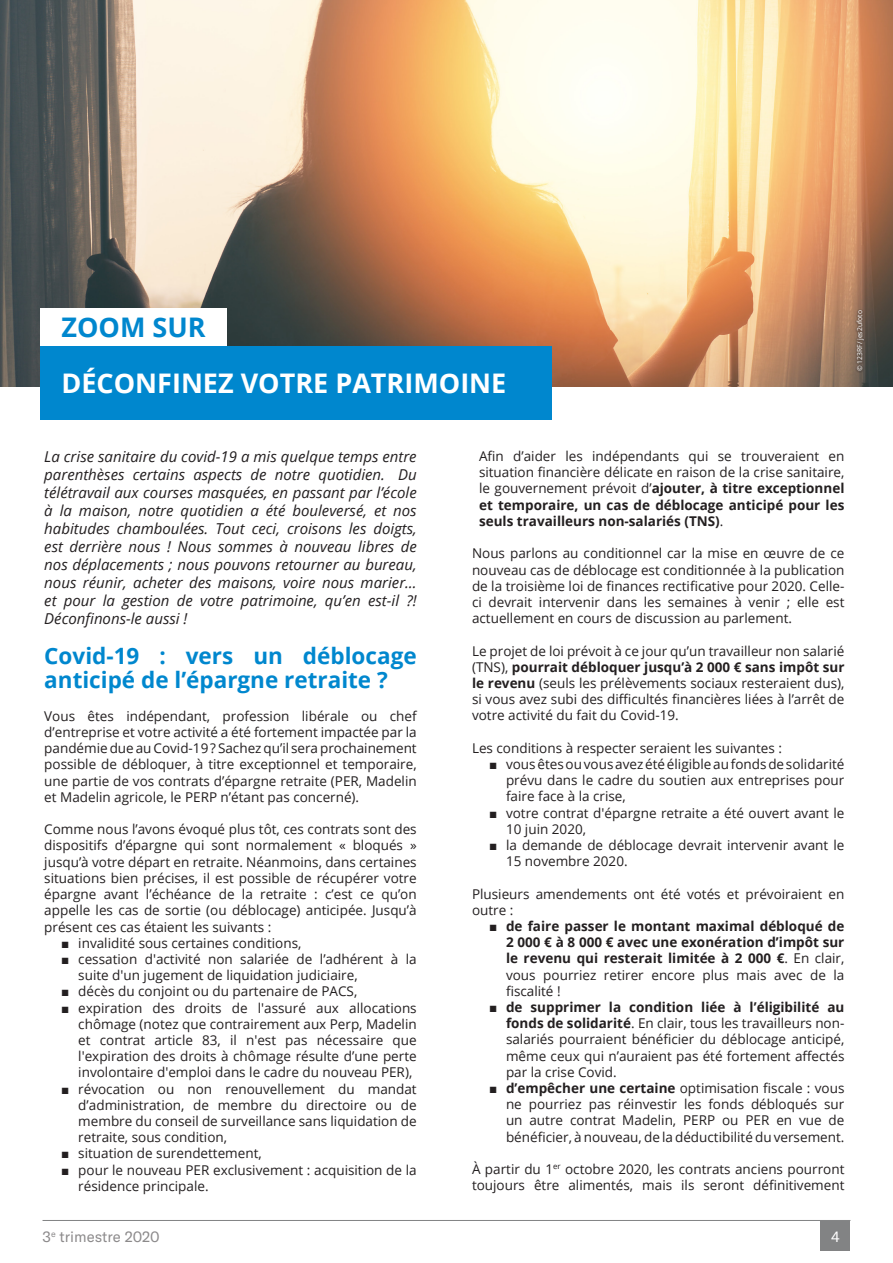
<style>
.page{position:relative;width:893px;height:1263px;background:#fff}
.page>*{position:absolute;margin:0;border:0;box-sizing:border-box;transform-origin:0 0}
.t1{font:700 27px "Open Sans";color:#fff}
.t2{font:700 27px "Open Sans";color:#0087ce}
.PUCE_CARRE{font:700 22.5px/24px "Open Sans";color:#0087ce}
.PUCE_CARRE-2{font:italic 15px/18px "Open Sans";color:#231f20;text-align:justify}
.t3{font:15px "GT America";color:#8c8a8b}
.t4{font:15px "GT America";color:#fff}
.PUCE_CARRE-3{font:13.5px/16.2px "Open Sans";color:#231f20;text-align:justify}
.t5{font:700 13.5px/16.2px "Open Sans";color:#231f20;text-align:justify}
.PUCE_CARRE-4{font:6.75px "Open Sans";color:#fff}
.s1{font-family:"Arial"}
.s2{font-weight:700}
.s3{font-family:"Arial";font-weight:400}
.s4{font-weight:400}
</style>
<div class="page">
<div style="left:820px;top:1221px;width:30px;height:29px;background:#828384"></div>
<hr style="left:43px;top:1220px;width:807px;height:1px;background:#828384">
<img style="left:0;top:0;width:893px;height:386px">
<div style="left:40px;top:346px;width:511px;height:73px;background:#0087ce"></div>
<div style="left:40px;top:308px;width:187px;height:38px;background:#fff"></div>
<div style="left:855px;top:309px;width:11px;height:64px;background:#231f20;opacity:.21"></div>
<p class="t2" style="left:62px;top:308px;width:146px">ZOOM SUR</p>
<p class="t1" style="left:62px;top:364px;width:446px">DÉCONFINEZ VOTRE PATRIMOINE</p>
<p class="PUCE_CARRE-4" style="left:855px;top:371px;width:62px;rotate:-90deg">© 123RF/ jes2ufoto</p>
<p class="PUCE_CARRE-2" style="left:44px;top:447px;width:374px">La crise sanitaire du covid-19 a mis quelque temps entre parenthèses certains aspects de notre quotidien. Du télétravail aux courses masquées, en passant par l’école à la maison, notre quotidien a été bouleversé, et nos habitudes chamboulées. Tout ceci, croisons les doigts, est derrière nous ! Nous sommes à nouveau libres de nos déplacements ; nous pouvons retourner au bureau, nous réunir, acheter des maisons, voire nous marier… et pour la gestion de votre patrimoine, qu’en est-il ?!<br>Déconfinons-le aussi !</p>
<p class="PUCE_CARRE" style="left:44px;top:644px;width:374px">Covid-19 : vers un déblocage anticipé de l’épargne retraite ?</p>
<p class="PUCE_CARRE-3" style="left:44px;top:707px;width:374px">Vous êtes indépendant, profession libérale ou chef d’entreprise et votre activité a été fortement impactée par la pandémie due au Covid-19 ? Sachez qu’il sera prochainement possible de débloquer, à titre exceptionnel et temporaire, une partie de vos contrats d’épargne retraite (PER, Madelin et Madelin agricole, le PERP n’étant pas concerné).</p>
<p class="PUCE_CARRE-3" style="left:44px;top:821px;width:374px">Comme nous l’avons évoqué plus tôt, ces contrats sont des dispositifs d’épargne qui sont normalement « bloqués » jusqu’à votre départ en retraite. Néanmoins, dans certaines situations bien précises, il est possible de récupérer votre épargne avant l’échéance de la retraite : c’est ce qu’on appelle les cas de sortie (ou déblocage) anticipée. Jusqu’à présent ces cas étaient les suivants :</p>
<p class="PUCE_CARRE-3" style="left:61px;top:934px;width:242px"><span class="s1">■</span> invalidité sous certaines conditions,</p>
<p class="PUCE_CARRE-3" style="left:78px;top:950px;width:340px;text-indent:-17px"><span class="s1">■</span> cessation d'activité non salariée de l’adhérent à la suite d'un jugement de liquidation judiciaire,</p>
<p class="PUCE_CARRE-3" style="left:61px;top:983px;width:298px"><span class="s1">■</span> décès du conjoint ou du partenaire de PACS,</p>
<p class="PUCE_CARRE-3" style="left:78px;top:999px;width:340px;text-indent:-17px"><span class="s1">■</span> expiration des droits de l'assuré aux allocations chômage (notez que contrairement aux Perp, Madelin et contrat article 83, il n'est pas nécessaire que l'expiration des droits à chômage résulte d’une perte involontaire d'emploi dans le cadre du nouveau PER),</p>
<p class="PUCE_CARRE-3" style="left:78px;top:1080px;width:340px;text-indent:-17px"><span class="s1">■</span> révocation ou non renouvellement du mandat d’administration, de membre du directoire ou de membre du conseil de surveillance sans liquidation de retraite, sous condition,</p>
<p class="PUCE_CARRE-3" style="left:61px;top:1145px;width:202px"><span class="s1">■</span> situation de surendettement,</p>
<p class="PUCE_CARRE-3" style="left:78px;top:1161px;width:340px;text-indent:-17px"><span class="s1">■</span> pour le nouveau PER exclusivement : acquisition de la résidence principale.</p>
<p class="PUCE_CARRE-3" style="left:479px;top:448px;width:367px">Afin d’aider les indépendants qui se trouveraient en situation financière délicate en raison de la crise sanitaire, le gouvernement prévoit d’<span class="s2">ajouter, à titre exceptionnel et temporaire, un cas de déblocage anticipé pour les seuls travailleurs non-salariés (TNS)</span>.</p>
<p class="PUCE_CARRE-3" style="left:472px;top:545px;width:374px">Nous parlons au conditionnel car la mise en œuvre de ce nouveau cas de déblocage est conditionnée à la publication de la troisième loi de finances rectificative pour 2020. Celle&shy;ci devrait intervenir dans les semaines à venir ; elle est actuellement en cours de discussion au parlement.</p>
<p class="PUCE_CARRE-3" style="left:472px;top:642px;width:374px">Le projet de loi prévoit à ce jour qu’un travailleur non salarié (TNS), <span class="s2">pourrait débloquer jusqu’à 2 000 € sans impôt sur le revenu</span> (seuls les prélèvements sociaux resteraient dus), si vous avez subi des difficultés financières liées à l’arrêt de votre activité du fait du Covid-19.</p>
<p class="PUCE_CARRE-3" style="left:472px;top:739px;width:311px">Les conditions à respecter seraient les suivantes :</p>
<p class="PUCE_CARRE-3" style="left:506px;top:755px;width:340px;text-indent:-17px"><span class="s1">■</span> vous êtes ou vous avez été éligible au fonds de solidarité prévu dans le cadre du soutien aux entreprises pour faire face à la crise,</p>
<p class="PUCE_CARRE-3" style="left:506px;top:804px;width:340px;text-indent:-17px"><span class="s1">■</span> votre contrat d'épargne retraite a été ouvert avant le<br>10 juin 2020,</p>
<p class="PUCE_CARRE-3" style="left:506px;top:836px;width:340px;text-indent:-17px"><span class="s1">■</span> la demande de déblocage devrait intervenir avant le<br>15 novembre 2020.</p>
<p class="PUCE_CARRE-3" style="left:472px;top:885px;width:374px">Plusieurs amendements ont été votés et prévoiraient en outre :</p>
<p class="t5" style="left:506px;top:918px;width:340px;text-indent:-17px"><span class="s3">■</span> de faire passer le montant maximal débloqué de 2 000 € à 8 000 € avec une exonération d’impôt sur le revenu qui resterait limitée à 2 000 €<span class="s4">. En clair, vous pourriez retirer encore plus mais avec de la fiscalité !</span></p>
<p class="PUCE_CARRE-3" style="left:506px;top:998px;width:340px;text-indent:-17px"><span class="s1">■</span> <span class="s2">de supprimer la condition liée à l’éligibilité au fonds de solidarité</span>. En clair, tous les travailleurs non&shy;salariés pourraient bénéficier du déblocage anticipé, même ceux qui n’auraient pas été fortement affectés par la crise Covid.</p>
<p class="PUCE_CARRE-3" style="left:506px;top:1079px;width:340px;text-indent:-17px"><span class="s1">■</span> <span class="s2">d’empêcher une certaine</span> optimisation fiscale : vous ne pourriez pas réinvestir les fonds débloqués sur un autre contrat Madelin, PERP ou PER en vue de bénéficier, à nouveau, de la déductibilité du versement.</p>
<p class="PUCE_CARRE-3" style="left:472px;top:1160px;width:374px">À partir du 1<sup>er</sup> octobre 2020, les contrats anciens pourront toujours être alimentés, mais ils seront définitivement</p>
<p class="t3" style="left:43px;top:1228px;width:119px">3<sup>e</sup> trimestre 2020</p>
<p class="t4" style="left:831px;top:1227px;width:10px">4</p>
</div>
